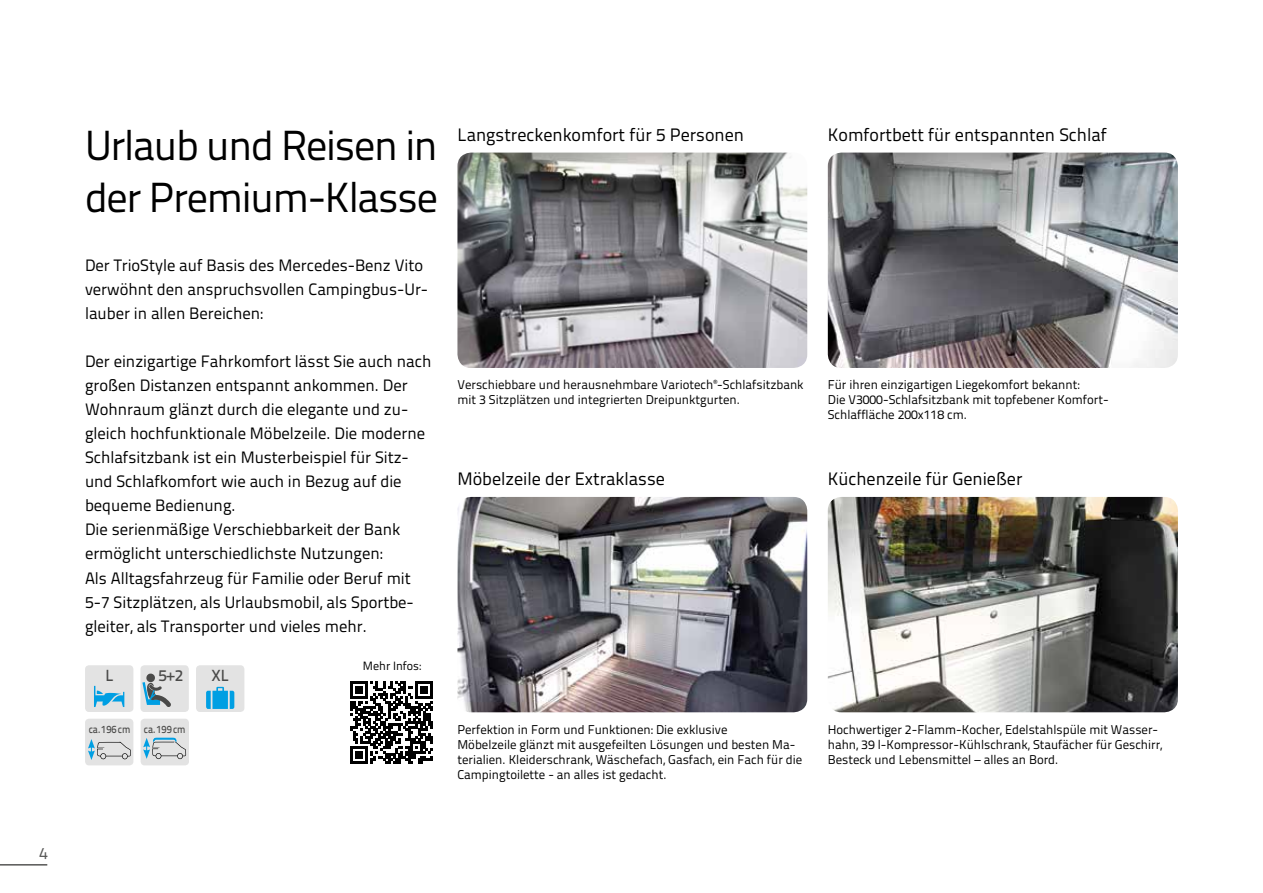
<style>
.page{position:relative;width:1263px;height:893px;background:#fff}
.page>*{position:absolute;margin:0;border:0;box-sizing:border-box;transform-origin:0 0}
.t1{font:42px/52.5px "Titillium Text 22 L";letter-spacing:-.03em;color:#000}
.t2{font:18px "Titillium Text 22 L";color:#000}
.t3{font:16.5px/24px "Titillium Text 22 L";color:#000}
.t4{font:16.5px "Titillium Text 22 L";color:#575756}
.t5{font:500 16.05px "Titillium Text 22 L";color:#4a4a49}
.t6{font:12.75px/15px "Titillium Text 22 L";color:#000}
.t7{font:12px "Titillium Text 22 L";color:#000}
.t8{font:500 10.8px "Titillium Text 22 L";color:#4a4a49;scale:.9 1}
</style>
<div class="page">
<hr style="left:0;top:864px;width:47px;height:1px;background:#575756">
<img style="left:457px;top:497px;width:350px;height:215px">
<img style="left:828px;top:497px;width:350px;height:215px">
<img style="left:457px;top:153px;width:350px;height:215px">
<img style="left:828px;top:153px;width:350px;height:215px">
<div style="left:196px;top:665px;width:48px;height:47px;background:#e3e3e3;border-radius:4px"></div>
<svg style="left:206px;top:687px;width:28px;height:22px"></svg>
<div style="left:85px;top:719px;width:48px;height:46px;background:#e3e3e3;border-radius:4px"></div>
<svg style="left:88px;top:739px;width:43px;height:21px"></svg>
<div style="left:85px;top:665px;width:48px;height:47px;background:#e3e3e3;border-radius:4px"></div>
<svg style="left:94px;top:686px;width:31px;height:21px"></svg>
<div style="left:141px;top:719px;width:48px;height:46px;background:#e3e3e3;border-radius:4px"></div>
<svg style="left:143px;top:737px;width:43px;height:22px"></svg>
<div style="left:140px;top:665px;width:49px;height:47px;background:#e3e3e3;border-radius:4px"></div>
<svg style="left:142px;top:673px;width:29px;height:34px"></svg>
<svg style="left:350px;top:681px;width:73px;height:83px"></svg>
<svg style="left:351px;top:681px;width:82px;height:82px"></svg>
<p class="t4" style="left:39px;top:841px;width:10px">4</p>
<h1 class="t1" style="left:85px;top:116px;width:355px">Urlaub und Reisen in der Premium-Klasse</h1>
<p class="t2" style="left:457px;top:122px;width:288px">Langstreckenkomfort für 5 Personen</p>
<p class="t2" style="left:828px;top:122px;width:280px">Komfortbett für entspannten Schlaf</p>
<p class="t3" style="left:85px;top:253px;width:345px">Der TrioStyle auf Basis des Mercedes-Benz Vito verwöhnt den anspruchsvollen Campingbus-Ur&shy;lauber in allen Bereichen:</p>
<p class="t3" style="left:85px;top:349px;width:348px">Der einzigartige Fahrkomfort lässt Sie auch nach großen Distanzen entspannt ankommen. Der Wohnraum glänzt durch die elegante und zu&shy;gleich hochfunktionale Möbelzeile. Die moderne Schlafsitzbank ist ein Musterbeispiel für Sitz&shy;und Schlafkomfort wie auch in Bezug auf die bequeme Bedienung.<br>Die serienmäßige Verschiebbarkeit der Bank ermöglicht unterschiedlichste Nutzungen:<br>Als Alltagsfahrzeug für Familie oder Beruf mit 5-7 Sitzplätzen, als Urlaubsmobil, als Sportbe&shy;gleiter, als Transporter und vieles mehr.</p>
<p class="t5" style="left:105px;top:663px;width:10px">L</p>
<p class="t5" style="left:158px;top:663px;width:26px">5+2</p>
<p class="t8" style="left:89px;top:721px;width:48px">ca.196cm</p>
<p class="t8" style="left:144px;top:721px;width:48px">ca.199cm</p>
<p class="t5" style="left:211px;top:663px;width:19px">XL</p>
<p class="t7" style="left:363px;top:657px;width:60px">Mehr Infos:</p>
<p class="t6" style="left:457px;top:377px;width:348px">Verschiebbare und herausnehmbare Variotech<sup>®</sup>-Schlafsitzbank mit 3 Sitzplätzen und integrierten Dreipunktgurten.</p>
<p class="t6" style="left:828px;top:377px;width:282px">Für ihren einzigartigen Liegekomfort bekannt:<br>Die V3000-Schlafsitzbank mit topfebener Komfort-<br>Schlaffläche 200x118 cm.</p>
<p class="t2" style="left:457px;top:465px;width:209px">Möbelzeile der Extraklasse</p>
<p class="t2" style="left:828px;top:465px;width:196px">Küchenzeile für Genießer</p>
<p class="t6" style="left:457px;top:721px;width:346px">Perfektion in Form und Funktionen: Die exklusive<br>Möbelzeile glänzt mit ausgefeilten Lösungen und besten Ma&shy;terialien. Kleiderschrank, Wäschefach, Gasfach, ein Fach für die Campingtoilette - an alles ist gedacht.</p>
<p class="t6" style="left:828px;top:721px;width:336px">Hochwertiger 2-Flamm-Kocher, Edelstahlspüle mit Wasser&shy;hahn, 39 l-Kompressor-Kühlschrank, Staufächer für Geschirr,<br>Besteck und Lebensmittel – alles an Bord.</p>
</div>
